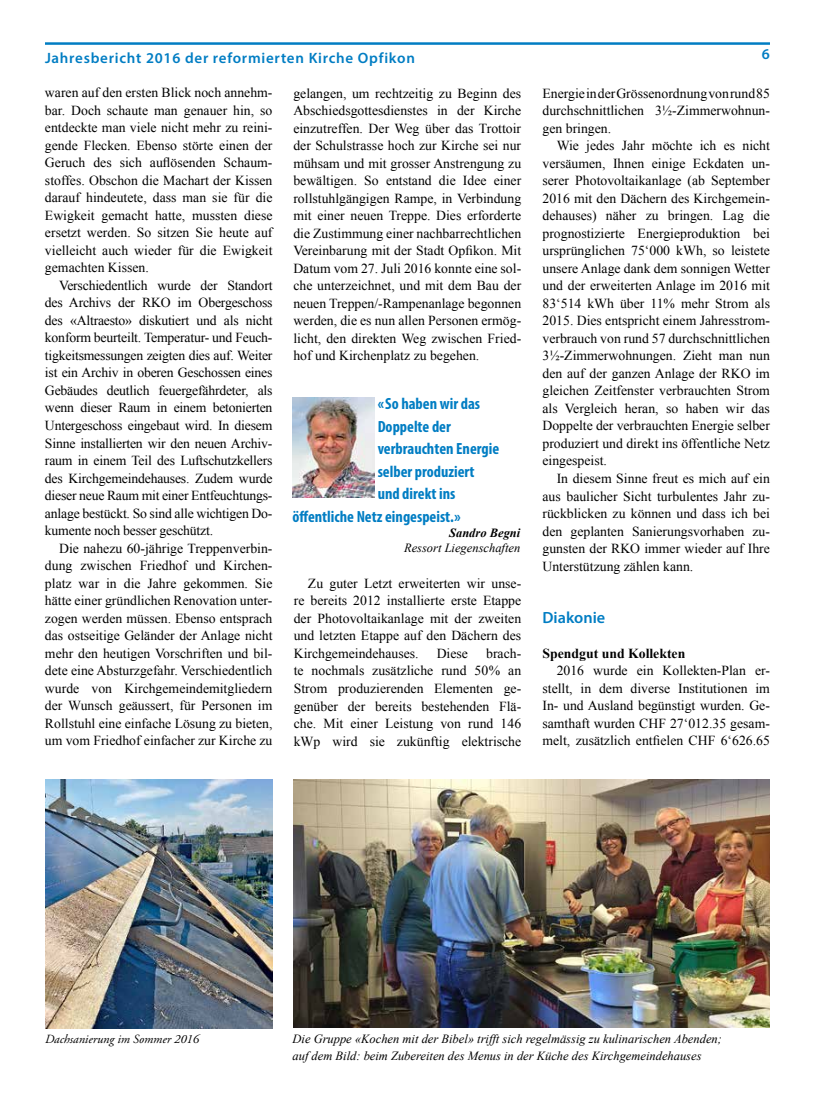
<style>
.page{position:relative;width:815px;height:1106px;background:#fff}
.page>*{position:absolute;margin:0;border:0;box-sizing:border-box;transform-origin:0 0}
.t1{font:700 condensed 16.25px "Myriad Pro";color:#007dc3}
.t2{font:600 16.25px "Myriad Pro";color:#007dc3}
.t3{font:600 15px "Myriad Pro";letter-spacing:.05em;color:#007dc3}
.t4{font:13.75px/17.5px "Times New Roman";color:#000;text-align:justify}
.t5{font:700 13.75px "Times New Roman";color:#000}
.t6{font:italic 12.5px/17.5px "Times New Roman";color:#000}
.t7{font:italic 12.5px "Adobe Garamond Pro";color:#000}
.t8{font:italic 700 12.5px "Times New Roman";color:#000}
</style>
<div class="page">
<hr style="left:45px;top:42px;width:725px;height:3px;background:#007dc3">
<img style="left:45px;top:780px;width:227px;height:248px">
<img style="left:294px;top:779px;width:476px;height:248px">
<img style="left:292px;top:398px;width:82px;height:99px">
<p class="t3" style="left:45px;top:48px;width:371px">Jahresbericht 2016 der reformierten Kirche Opfikon</p>
<p class="t3" style="left:762px;top:45px;width:10px">6</p>
<p class="t4" style="left:45px;top:84px;width:229px">waren auf den ersten Blick noch annehm&shy;bar. Doch schaute man genauer hin, so entdeckte man viele nicht mehr zu reini&shy;gende Flecken. Ebenso störte einen der Geruch des sich auflösenden Schaum&shy;stoffes. Obschon die Machart der Kissen darauf hindeutete, dass man sie für die Ewigkeit gemacht hatte, mussten diese ersetzt werden. So sitzen Sie heute auf vielleicht auch wieder für die Ewigkeit gemachten Kissen.</p>
<p class="t4" style="left:45px;top:276px;width:229px;text-indent:14px">Verschiedentlich wurde der Standort des Archivs der RKO im Obergeschoss des «Altraesto» diskutiert und als nicht konform beurteilt. Temperatur- und Feuch&shy;tigkeitsmessungen zeigten dies auf. Weiter ist ein Archiv in oberen Geschossen eines Gebäudes deutlich feuergefährdeter, als wenn dieser Raum in einem betonierten Untergeschoss eingebaut wird. In diesem Sinne installierten wir den neuen Archiv&shy;raum in einem Teil des Luftschutzkellers des Kirchgemeindehauses. Zudem wurde dieser neue Raum mit einer Entfeuchtungs&shy;anlage bestückt. So sind alle wichtigen Do&shy;kumente noch besser geschützt.</p>
<p class="t4" style="left:45px;top:539px;width:229px;text-indent:14px">Die nahezu 60-jährige Treppenverbin&shy;dung zwischen Friedhof und Kirchen&shy;platz war in die Jahre gekommen. Sie hätte einer gründlichen Renovation unter&shy;zogen werden müssen. Ebenso entsprach das ostseitige Geländer der Anlage nicht mehr den heutigen Vorschriften und bil&shy;dete eine Absturzgefahr. Verschiedentlich wurde von Kirchgemeindemitgliedern der Wunsch geäussert, für Personen im Rollstuhl eine einfache Lösung zu bieten, um vom Friedhof einfacher zur Kirche zu</p>
<p class="t4" style="left:293px;top:84px;width:229px">gelangen, um rechtzeitig zu Beginn des Abschiedsgottesdienstes in der Kirche einzutreffen. Der Weg über das Trottoir der Schulstrasse hoch zur Kirche sei nur mühsam und mit grosser Anstrengung zu bewältigen. So entstand die Idee einer rollstuhlgängigen Rampe, in Verbindung mit einer neuen Treppe. Dies erforderte die Zustimmung einer nachbarrechtlichen Vereinbarung mit der Stadt Opfikon. Mit Datum vom 27. Juli 2016 konnte eine sol&shy;che unterzeichnet, und mit dem Bau der neuen Treppen/-Rampenanlage begonnen werden, die es nun allen Personen ermög&shy;licht, den direkten Weg zwischen Fried&shy;hof und Kirchenplatz zu begehen.</p>
<p class="t1" style="left:378px;top:393px;width:104px">«So haben wir das</p>
<p class="t1" style="left:378px;top:416px;width:75px">Doppelte der</p>
<p class="t1" style="left:378px;top:438px;width:123px">verbrauchten Energie</p>
<p class="t1" style="left:378px;top:461px;width:99px">selber produziert</p>
<p class="t1" style="left:378px;top:483px;width:79px">und direkt ins</p>
<p class="t1" style="left:293px;top:506px;width:170px">öffentliche Netz eingespeist.»</p>
<p class="t8" style="left:449px;top:523px;width:73px">Sandro Begni</p>
<p class="t6" style="left:404px;top:538px;width:118px">Ressort Liegenschaften</p>
<p class="t4" style="left:294px;top:574px;width:229px;text-indent:14px">Zu guter Letzt erweiterten wir unse&shy;re bereits 2012 installierte erste Etappe der Photovoltaikanlage mit der zweiten und letzten Etappe auf den Dächern des Kirchgemeindehauses.</p>
<p class="t4" style="left:294px;top:644px;width:229px;text-indent:192px">brach&shy;te nochmals zusätzliche rund 50% an Strom produzierenden Elementen ge&shy;genüber der bereits bestehenden Flä&shy;che. Mit einer Leistung von rund 146 kWp wird sie zukünftig elektrische</p>
<p class="t4" style="left:437px;top:644px;width:33px">Diese</p>
<p class="t4" style="left:542px;top:84px;width:229px">Energie in der Grössenordnung von rund 85 durchschnittlichen 3½-Zimmerwohnun&shy;gen bringen.</p>
<p class="t4" style="left:542px;top:137px;width:229px;text-indent:14px">Wie jedes Jahr möchte ich es nicht versäumen, Ihnen einige Eckdaten un&shy;serer Photovoltaikanlage (ab September 2016 mit den Dächern des Kirchgemein&shy;dehauses) näher zu bringen. Lag die prognostizierte Energieproduktion bei ursprünglichen 75‘000 kWh, so leistete unsere Anlage dank dem sonnigen Wetter und der erweiterten Anlage im 2016 mit 83‘514 kWh über 11% mehr Strom als 2015. Dies entspricht einem Jahresstrom&shy;verbrauch von rund 57 durchschnittlichen 3½-Zimmerwohnungen. Zieht man nun den auf der ganzen Anlage der RKO im gleichen Zeitfenster verbrauchten Strom als Vergleich heran, so haben wir das Doppelte der verbrauchten Energie selber produziert und direkt ins öffentliche Netz eingespeist.</p>
<p class="t4" style="left:542px;top:469px;width:229px;text-indent:14px">In diesem Sinne freut es mich auf ein aus baulicher Sicht turbulentes Jahr zu&shy;rückblicken zu können und dass ich bei den geplanten Sanierungsvorhaben zu&shy;gunsten der RKO immer wieder auf Ihre Unterstützung zählen kann.</p>
<p class="t2" style="left:542px;top:607px;width:64px">Diakonie</p>
<p class="t5" style="left:542px;top:643px;width:144px">Spendgut und Kollekten</p>
<p class="t4" style="left:542px;top:661px;width:229px;text-indent:14px">2016 wurde ein Kollekten-Plan er&shy;stellt, in dem diverse Institutionen im In- und Ausland begünstigt wurden. Ge&shy;samthaft wurden CHF 27‘012.35 gesam&shy;melt, zusätzlich entfielen CHF 6‘626.65</p>
<p class="t7" style="left:45px;top:1031px;width:156px">Dachsanierung im Sommer 2016</p>
<p class="t6" style="left:292px;top:1029px;width:431px">Die Gruppe «Kochen mit der Bibel» trifft sich regelmässig zu kulinarischen Abenden; auf dem Bild: beim Zubereiten des Menus in der Küche des Kirchgemeindehauses</p>
</div>
